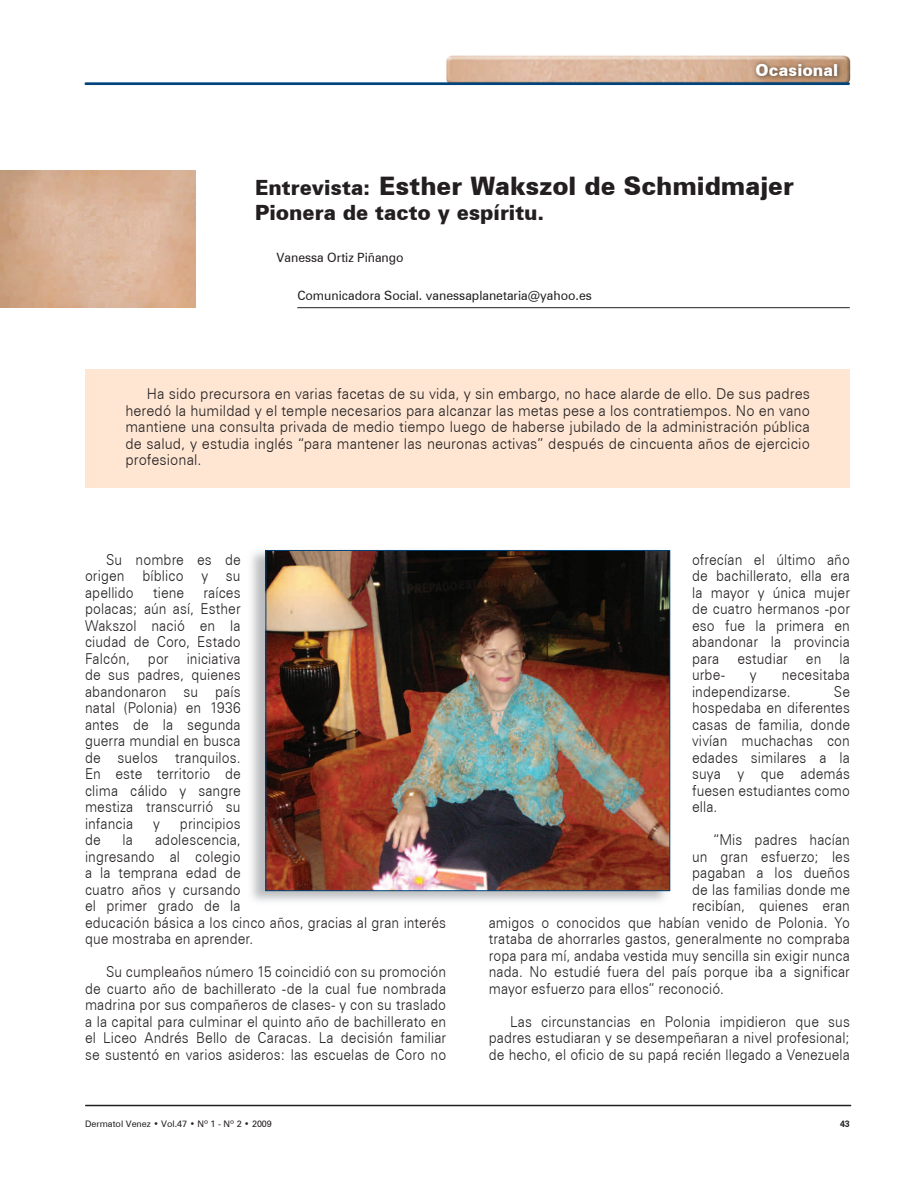
<style>
.page{position:relative;width:918px;height:1188px;background:#fff}
.page>*{position:absolute;margin:0;border:0;box-sizing:border-box;transform-origin:0 0}
.t1{font:900 25.5px "Zurich BT";color:#231f20}
.t2{font:900 21px "Zurich BT";color:#231f20}
.t3{font:900 16.5px "Zurich BT";letter-spacing:.005em;color:#fff}
.t4{font:300 15px/16.5px "Zurich BT";letter-spacing:.01em;color:#231f20;text-align:justify;scale:.91 1}
.t5{font:300 15px/16.5px "Zurich BT";letter-spacing:.01em;color:#231f20;text-align:justify;scale:.95 1}
.t6{font:12.75px "Zurich BT";color:#231f20}
.t7{font:9px "Zurich BT";color:#231f20}
.t8{font:700 9px "Zurich BT";color:#231f20}
.s1{font-size:21px}
</style>
<div class="page">
<img style="left:446px;top:56px;width:404px;height:27px">
<hr style="left:86px;top:1105px;width:765px;height:1px;background:#231f20">
<hr style="left:86px;top:82px;width:763px;height:3px;background:#00447b">
<div style="left:86px;top:369px;width:764px;height:119px;background:#fee6d3"></div>
<img style="left:752px;top:60px;width:91px;height:21px">
<hr style="left:297px;top:307px;width:553px;height:1px;background:#231f20">
<img style="left:251px;top:550px;width:419px;height:352px">
<img style="left:268px;top:552px;width:400px;height:337px">
<div style="left:266px;top:550px;width:404px;height:341px;border:1px solid #00447b"></div>
<p class="t3" style="left:756px;top:60px;width:84px">Ocasional</p>
<h1 class="t1" style="left:255px;top:170px;width:540px"><span class="s1">Entrevista:</span> Esther Wakszol de Schmidmajer</h1>
<h2 class="t2" style="left:255px;top:200px;width:291px">Pionera de tacto y espíritu.</h2>
<p class="t6" style="left:276px;top:250px;width:129px">Vanessa Ortiz Piñango</p>
<p class="t6" style="left:297px;top:288px;width:296px">Comunicadora Social. vanessaplanetaria@yahoo.es</p>
<p class="t5" style="left:125px;top:385px;width:722px;text-indent:21px">Ha sido precursora en varias facetas de su vida, y sin embargo, no hace alarde de ello. De sus padres heredó la humildad y el temple necesarios para alcanzar las metas pese a los contratiempos. No en vano mantiene una consulta privada de medio tiempo luego de haberse jubilado de la administración pública de salud, y estudia inglés “para mantener las neuronas activas” después de cincuenta años de ejercicio profesional.</p>
<p class="t4" style="left:85px;top:551px;width:173px;text-indent:21px">Su nombre es de origen bíblico y su apellido</p>
<p class="t4" style="left:85px;top:584px;width:173px;text-indent:118px">raíces polacas; aún así, Esther Wakszol nació en la ciudad de Coro, Estado Falcón, por iniciativa de sus padres, quienes abandonaron su país natal (Polonia) en 1936 antes de la segunda guerra mundial en busca de suelos tranquilos.<br>En este territorio de clima cálido y sangre mestiza transcurrió su infancia</p>
<p class="t4" style="left:153px;top:584px;width:36px">tiene</p>
<p class="t4" style="left:153px;top:815px;width:9px">y</p>
<p class="t4" style="left:180px;top:815px;width:68px">principios</p>
<p class="t4" style="left:85px;top:832px;width:398px;text-align:left;text-indent:70px">adolescencia,<br>ingresando al colegio<br>a la temprana edad de<br>cuatro años y cursando<br>el primer grado de la<br>educación básica a los cinco años, gracias al gran interés que mostraba en aprender.</p>
<p class="t4" style="left:85px;top:964px;width:398px;text-indent:21px">Su cumpleaños número 15 coincidió con su promoción de cuarto año de bachillerato -de la cual fue nombrada madrina por sus compañeros de clases- y con su traslado a la capital para culminar el quinto año de bachillerato en el Liceo Andrés Bello de Caracas. La decisión familiar se sustentó en varios asideros: las escuelas de Coro no</p>
<p class="t4" style="left:85px;top:832px;width:19px">de</p>
<p class="t4" style="left:123px;top:832px;width:13px">la</p>
<p class="t4" style="left:692px;top:551px;width:175px">ofrecían el último año de bachillerato, ella era la mayor y única mujer de cuatro hermanos -por eso fue la primera en abandonar la provincia para estudiar en la urbe-</p>
<p class="t4" style="left:692px;top:667px;width:175px;text-indent:90px">necesitaba independizarse.</p>
<p class="t4" style="left:750px;top:667px;width:9px">y</p>
<p class="t4" style="left:692px;top:683px;width:175px;text-indent:142px">Se hospedaba en diferentes casas de familia, donde vivían muchachas con edades similares a la suya y que además fuesen estudiantes como ella.</p>
<p class="t4" style="left:713px;top:832px;width:152px">“Mis padres hacían</p>
<p class="t4" style="left:692px;top:848px;width:175px">un gran esfuerzo; les</p>
<p class="t4" style="left:692px;top:865px;width:175px">pagaban a los dueños</p>
<p class="t4" style="left:692px;top:881px;width:175px">de las familias donde me</p>
<p class="t4" style="left:692px;top:898px;width:175px">recibían, quienes eran</p>
<p class="t4" style="left:489px;top:914px;width:398px">amigos o conocidos que habían venido de Polonia. Yo</p>
<p class="t4" style="left:489px;top:931px;width:398px">trataba de ahorrarles gastos, generalmente no compraba</p>
<p class="t4" style="left:489px;top:947px;width:398px">ropa para mí, andaba vestida muy sencilla sin exigir nunca</p>
<p class="t4" style="left:489px;top:964px;width:398px">nada. No estudié fuera del país porque iba a significar</p>
<p class="t4" style="left:489px;top:980px;width:260px">mayor esfuerzo para ellos” reconoció.</p>
<p class="t4" style="left:489px;top:1013px;width:398px;text-indent:21px">Las circunstancias en Polonia impidieron que sus padres estudiaran y se desempeñaran a nivel profesional; de hecho, el oficio de su papá recién llegado a Venezuela</p>
<p class="t7" style="left:85px;top:1118px;width:188px">Dermatol Venez • Vol.47 • Nº 1 - Nº 2 • 2009</p>
<p class="t8" style="left:840px;top:1118px;width:11px">43</p>
</div>
